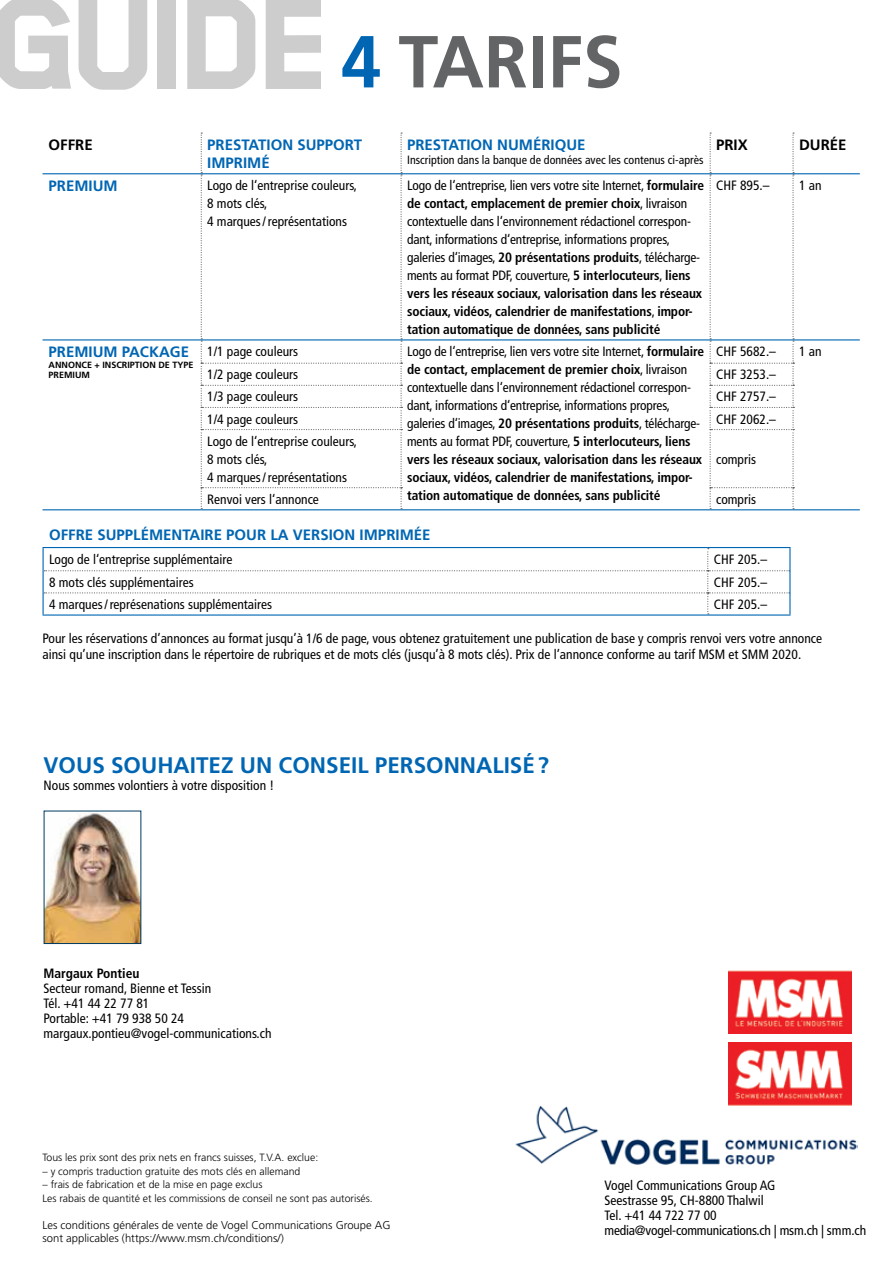
<style>
.page{position:relative;width:893px;height:1263px;background:#fff}
.page>*{position:absolute;margin:0;border:0;box-sizing:border-box;transform-origin:0 0}
.t1{font:700 73.5px "Frutiger LT Std";color:#636466}
.t2{font:700 22.5px "Frutiger LT Std";color:#0066b3}
.t3{font:700 15px/18px "Frutiger LT Std";color:#0066b3}
.t4{font:700 15px "Frutiger LT Std";color:#000}
.t5{font:700 condensed 13.5px/18px "Frutiger LT Std";letter-spacing:-.01em;color:#000}
.t6{font:condensed 13.5px/15px "Frutiger LT Std";color:#000}
.t7{font:condensed 12px "Frutiger LT Std";color:#000}
.t8{font:300 11.25px/13.5px "Frutiger LT Std";color:#000}
.t9{font:300 10.5px/13.5px "Frutiger LT Std";color:#000}
.t10{font:700 9px/10.5px "Frutiger LT Std";color:#000}
.s1{color:#0066b3}
.s2{font-weight:400}
</style>
<div class="page">
<svg style="left:0;top:0;width:71px;height:89px"></svg>
<svg style="left:79px;top:0;width:68px;height:90px"></svg>
<div style="left:157px;top:0;width:19px;height:89px;background:#cdcdcd"></div>
<svg style="left:187px;top:0;width:68px;height:89px"></svg>
<svg style="left:266px;top:0;width:55px;height:89px"></svg>
<img style="left:515px;top:1106px;width:343px;height:59px">
<img style="left:728px;top:1042px;width:123px;height:64px">
<img style="left:728px;top:970px;width:123px;height:64px">
<svg style="left:710px;top:133px;width:84px;height:376px"></svg>
<svg style="left:201px;top:133px;width:201px;height:376px"></svg>
<hr style="left:43px;top:173px;width:158px;height:1px;background:#0066b3">
<hr style="left:201px;top:173px;width:200px;height:1px;background:#0066b3">
<hr style="left:401px;top:173px;width:309px;height:1px;background:#0066b3">
<hr style="left:710px;top:173px;width:83px;height:1px;background:#0066b3">
<hr style="left:793px;top:173px;width:67px;height:1px;background:#0066b3">
<hr style="left:43px;top:339px;width:158px;height:1px;background:#0066b3">
<hr style="left:201px;top:339px;width:200px;height:1px;background:#0066b3">
<hr style="left:401px;top:339px;width:309px;height:1px;background:#0066b3">
<hr style="left:710px;top:339px;width:83px;height:1px;background:#0066b3">
<hr style="left:793px;top:339px;width:67px;height:1px;background:#0066b3">
<hr style="left:43px;top:509px;width:158px;height:1px;background:#0066b3">
<hr style="left:201px;top:509px;width:200px;height:1px;background:#0066b3">
<hr style="left:401px;top:509px;width:309px;height:1px;background:#0066b3">
<hr style="left:710px;top:509px;width:83px;height:1px;background:#0066b3">
<hr style="left:793px;top:509px;width:67px;height:1px;background:#0066b3">
<hr style="left:43px;top:547px;width:665px;height:1px;background:#0066b3">
<hr style="left:708px;top:547px;width:82px;height:1px;background:#0066b3">
<hr style="left:43px;top:614px;width:665px;height:2px;background:#0066b3">
<svg style="left:43px;top:548px;width:747px;height:66px"></svg>
<hr style="left:708px;top:614px;width:82px;height:2px;background:#0066b3">
<img style="left:46px;top:813px;width:93px;height:129px">
<h1 class="t1" style="left:341px;top:19px;width:283px"><span class="s1">4</span> TARIFS</h1>
<p class="t4" style="left:49px;top:136px;width:46px">OFFRE</p>
<p class="t3" style="left:207px;top:136px;width:156px">PRESTATION SUPPORT<br>IMPRIMÉ</p>
<p class="t3" style="left:407px;top:136px;width:180px">PRESTATION NUMÉRIQUE</p>
<p class="t7" style="left:407px;top:153px;width:298px">Inscription dans la banque de données avec les contenus ci-après</p>
<p class="t4" style="left:716px;top:136px;width:33px">PRIX</p>
<p class="t4" style="left:799px;top:136px;width:49px">DURÉE</p>
<p class="t3" style="left:49px;top:177px;width:71px">PREMIUM</p>
<p class="t6" style="left:207px;top:176px;width:151px;line-height:18px">Logo de l‘entreprise couleurs,<br>8 mots clés,<br>4 marques/représentations</p>
<p class="t5" style="left:407px;top:176px;width:299px"><span class="s2">Logo de l‘entreprise, lien vers votre site Internet,</span> formulaire de contact, emplacement de premier choix<span class="s2">, livraison contextuelle dans l‘environnement rédactionel correspon&shy;dant, informations d‘entreprise, informations propres, galeries d‘images,</span> 20 présentations produits<span class="s2">, télécharge&shy;ments au format PDF, couverture,</span> 5 interlocuteurs<span class="s2">,</span> liens vers les réseaux sociaux, valorisation dans les réseaux sociaux, vidéos, calendrier de manifestations<span class="s2">,</span> impor&shy;tation automatique de données, sans publicité</p>
<p class="t6" style="left:716px;top:178px;width:55px">CHF 895.–</p>
<p class="t6" style="left:799px;top:178px;width:24px">1 an</p>
<p class="t3" style="left:49px;top:343px;width:142px">PREMIUM PACKAGE</p>
<p class="t10" style="left:49px;top:359px;width:146px">ANNONCE + INSCRIPTION DE TYPE<br>PREMIUM</p>
<p class="t6" style="left:207px;top:344px;width:92px">1/1 page couleurs</p>
<p class="t5" style="left:407px;top:342px;width:299px"><span class="s2">Logo de l‘entreprise, lien vers votre site Internet,</span> formulaire de contact, emplacement de premier choix<span class="s2">, livraison contextuelle dans l‘environnement rédactionel correspon&shy;dant, informations d‘entreprise, informations propres, galeries d‘images,</span> 20 présentations produits<span class="s2">, télécharge&shy;ments au format PDF, couverture,</span> 5 interlocuteurs, liens vers les réseaux sociaux, valorisation dans les réseaux sociaux, vidéos, calendrier de manifestations, impor&shy;tation automatique de données, sans publicité</p>
<p class="t6" style="left:716px;top:344px;width:61px">CHF 5682.–</p>
<p class="t6" style="left:799px;top:344px;width:24px">1 an</p>
<p class="t6" style="left:207px;top:367px;width:92px">1/2 page couleurs</p>
<p class="t6" style="left:716px;top:367px;width:61px">CHF 3253.–</p>
<p class="t6" style="left:207px;top:389px;width:92px">1/3 page couleurs</p>
<p class="t6" style="left:716px;top:389px;width:61px">CHF 2757.–</p>
<p class="t6" style="left:207px;top:411px;width:92px">1/4 page couleurs</p>
<p class="t6" style="left:716px;top:411px;width:61px">CHF 2062.–</p>
<p class="t6" style="left:207px;top:432px;width:151px;line-height:18px">Logo de l‘entreprise couleurs,<br>8 mots clés,<br>4 marques/représentations</p>
<p class="t6" style="left:716px;top:452px;width:41px">compris</p>
<p class="t6" style="left:207px;top:492px;width:113px">Renvoi vers l‘annonce</p>
<p class="t6" style="left:716px;top:492px;width:41px">compris</p>
<p class="t3" style="left:49px;top:526px;width:383px">OFFRE SUPPLÉMENTAIRE POUR LA VERSION IMPRIMÉE</p>
<p class="t6" style="left:49px;top:552px;width:185px">Logo de l‘entreprise supplémentaire</p>
<p class="t6" style="left:714px;top:552px;width:55px">CHF 205.–</p>
<p class="t6" style="left:49px;top:575px;width:146px">8 mots clés supplémentaires</p>
<p class="t6" style="left:714px;top:575px;width:55px">CHF 205.–</p>
<p class="t6" style="left:49px;top:597px;width:224px">4 marques/représenations supplémentaires</p>
<p class="t6" style="left:714px;top:597px;width:55px">CHF 205.–</p>
<p class="t6" style="left:43px;top:630px;width:781px;line-height:16.2px">Pour les réservations d’annonces au format jusqu’à 1/6 de page, vous obtenez gratuitement une publication de base y compris renvoi vers votre annonce ainsi qu’une inscription dans le répertoire de rubriques et de mots clés (jusqu’à 8 mots clés). Prix de l’annonce conforme au tarif MSM et SMM 2020.</p>
<h2 class="t2" style="left:44px;top:752px;width:507px">VOUS SOUHAITEZ UN CONSEIL PERSONNALISÉ?</h2>
<p class="t6" style="left:44px;top:777px;width:232px">Nous sommes volontiers à votre disposition !</p>
<p class="t5" style="left:44px;top:965px;width:97px">Margaux Pontieu</p>
<p class="t6" style="left:44px;top:981px;width:230px">Secteur romand, Bienne et Tessin<br>Tél. +41 44 22 77 81<br>Portable: +41 79 938 50 24 margaux.pontieu@vogel-communications.ch</p>
<p class="t9" style="left:43px;top:1151px;width:277px">Tous les prix sont des prix nets en francs suisses, T.V.A. exclue:</p>
<p class="t9" style="left:43px;top:1165px;width:259px">– y compris traduction gratuite des mots clés en allemand</p>
<p class="t9" style="left:43px;top:1178px;width:332px">– frais de fabrication et de la mise en page exclus<br>Les rabais de quantité et les commissions de conseil ne sont pas autorisés.</p>
<p class="t8" style="left:43px;top:1218px;width:349px">Les conditions générales de vente de Vogel Communications Groupe AG sont applicables (https://www.msm.ch/conditions/)</p>
<p class="t6" style="left:604px;top:1178px;width:263px">Vogel Communications Group AG<br>Seestrasse 95, CH-8800 Thalwil<br>Tel. +41 44 722 77 00 media@vogel-communications.ch | msm.ch | smm.ch</p>
</div>
